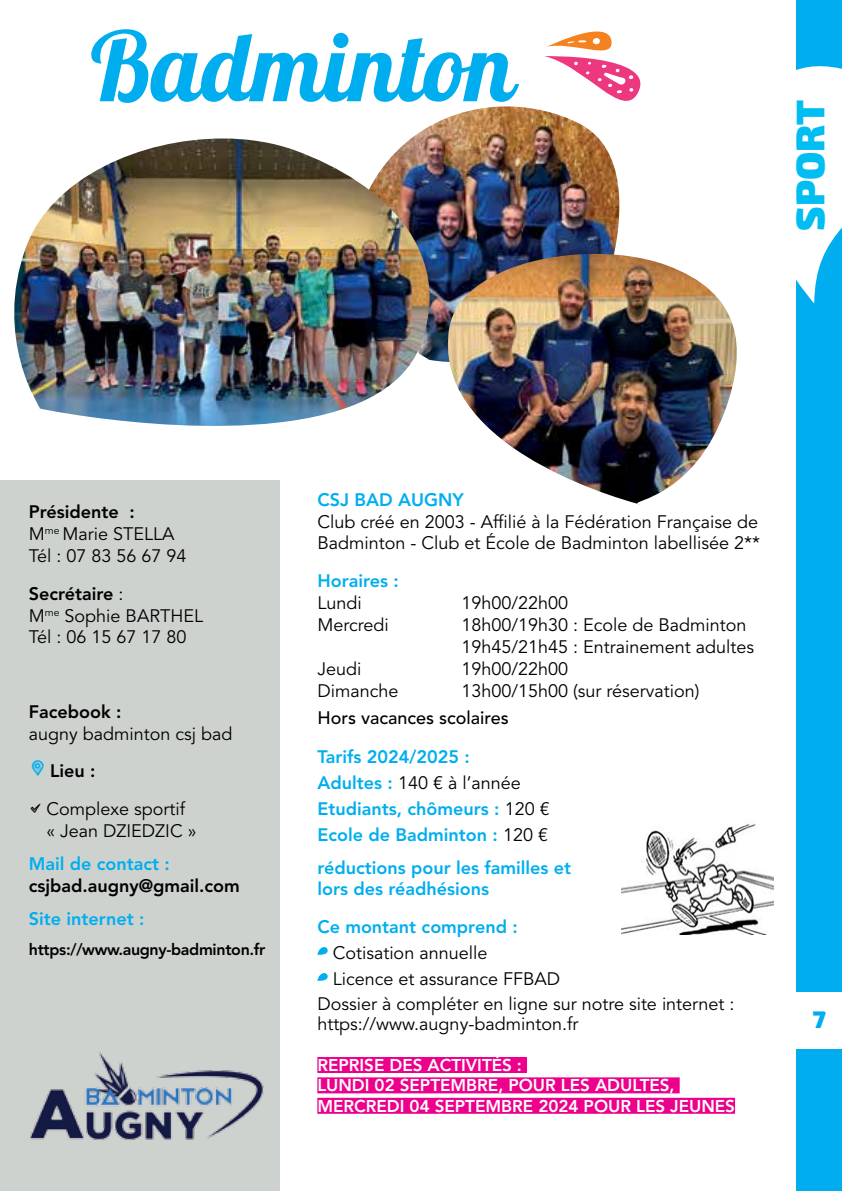
<style>
.page{position:relative;width:842px;height:1191px;background:#fff}
.page>*{position:absolute;margin:0;border:0;box-sizing:border-box;transform-origin:0 0}
.t1{font:96px "Lobster 1.4";color:#00aeef}
.t2{font:900 40px "Exo 2";color:#00bdf2}
.t3{font:900 24px "Exo 2";color:#00aeef}
.t4{font:18px/21.6px "Avenir LT Std";color:#000}
.t5{font:800 18px/26px "Avenir LT Std";color:#00aeef}
.t6{font:800 18px "Avenir LT Std";color:#000}
.t7{font:500 18px "Avenir LT Std";color:#000}
.t8{font:800 17px/20.4px "Avenir LT Std";color:#fff}
.t9{font:800 16px "Avenir LT Std";letter-spacing:-.02em;color:#000}
.s1{font-weight:800}
.s2{font-weight:400;color:#000}
</style>
<div class="page">
<div style="left:797px;top:0;width:45px;height:1191px;background:#00aeef"></div>
<svg style="left:796px;top:0;width:46px;height:303px"></svg>
<div style="left:789px;top:991px;width:53px;height:57px;background:#fff"></div>
<img style="left:412px;top:106px;width:208px;height:148px">
<img style="left:621px;top:824px;width:153px;height:111px">
<svg style="left:544px;top:31px;width:97px;height:90px"></svg>
<div style="left:0;top:480px;width:280px;height:711px;background:#cdd2cf"></div>
<div style="left:317px;top:1057px;width:210px;height:16px;background:#ec008c"></div>
<div style="left:317px;top:1077px;width:363px;height:16px;background:#ec008c"></div>
<div style="left:317px;top:1097px;width:418px;height:16px;background:#ec008c"></div>
<svg style="left:317px;top:947px;width:11px;height:8px"></svg>
<svg style="left:317px;top:973px;width:11px;height:8px"></svg>
<img style="left:454px;top:254px;width:283px;height:251px">
<img style="left:14px;top:138px;width:440px;height:288px">
<img style="left:30px;top:1052px;width:233px;height:88px">
<h1 class="t1" style="left:91px;top:5px;width:426px">Badminton</h1>
<h2 class="t2" style="left:786px;top:231px;width:132px;rotate:-90deg">SPORT</h2>
<p class="t4" style="left:29px;top:502px;width:159px"><span class="s1">Présidente :<br></span>M<sup>me</sup> Marie STELLA<br>Tél : 07 83 56 67 94</p>
<p class="t4" style="left:29px;top:583px;width:176px"><span class="s1">Secrétaire</span> :<br>M<sup>me</sup> Sophie BARTHEL<br>Tél : 06 15 67 17 80</p>
<p class="t6" style="left:29px;top:701px;width:94px">Facebook :</p>
<p class="t4" style="left:29px;top:723px;width:205px">augny badminton csj bad</p>
<p class="t6" style="left:50px;top:760px;width:47px">Lieu :</p>
<p class="t4" style="left:46px;top:799px;width:151px">Complexe sportif « Jean DZIEDZIC »</p>
<p class="t5" style="left:29px;top:850px;width:143px">Mail de contact :</p>
<p class="t6" style="left:29px;top:874px;width:213px">csjbad.augny@gmail.com</p>
<p class="t5" style="left:29px;top:905px;width:117px">Site internet :</p>
<p class="t9" style="left:29px;top:940px;width:238px">https://www.augny-badminton.fr</p>
<p class="t5" style="left:317px;top:487px;width:148px">CSJ BAD AUGNY</p>
<p class="t4" style="left:317px;top:511px;width:444px">Club créé en 2003 - Affilié à la Fédération Française de<br>Badminton - Club et École de Badminton labellisée 2**</p>
<p class="t5" style="left:317px;top:567px;width:83px">Horaires :</p>
<p class="t4" style="left:317px;top:592px;width:46px">Lundi</p>
<p class="t4" style="left:461px;top:592px;width:108px">19h00/22h00</p>
<p class="t4" style="left:317px;top:614px;width:73px">Mercredi</p>
<p class="t4" style="left:461px;top:614px;width:294px">18h00/19h30 : Ecole de Badminton<br>19h45/21h45 : Entrainement adultes</p>
<p class="t4" style="left:317px;top:658px;width:46px">Jeudi</p>
<p class="t4" style="left:461px;top:658px;width:108px">19h00/22h00</p>
<p class="t4" style="left:317px;top:680px;width:83px">Dimanche</p>
<p class="t4" style="left:461px;top:680px;width:240px">13h00/15h00 (sur réservation)</p>
<p class="t7" style="left:317px;top:707px;width:193px">Hors vacances scolaires</p>
<p class="t5" style="left:317px;top:743px;width:234px">Tarifs 2024/2025 :<br>Adultes : <span class="s2">140 € à l’année<br></span>Etudiants, chômeurs : <span class="s2">120 €<br></span>Ecole de Badminton : <span class="s2">120 €</span></p>
<p class="t5" style="left:317px;top:856px;width:255px;line-height:21.6px">réductions pour les familles et lors des réadhésions</p>
<p class="t5" style="left:317px;top:913px;width:202px">Ce montant comprend :</p>
<p class="t4" style="left:333px;top:942px;width:156px">Cotisation annuelle</p>
<p class="t4" style="left:333px;top:968px;width:229px">Licence et assurance FFBAD</p>
<p class="t4" style="left:317px;top:993px;width:419px">Dossier à compléter en ligne sur notre site internet :</p>
<p class="t4" style="left:317px;top:1013px;width:262px">https://www.augny-badminton.fr</p>
<p class="t8" style="left:317px;top:1055px;width:419px">REPRISE DES ACTIVITÉS :<br>LUNDI 02 SEPTEMBRE, POUR LES ADULTES,<br>MERCREDI 04 SEPTEMBRE 2024 POUR LES JEUNES</p>
<h3 class="t3" style="left:813px;top:1005px;width:15px">7</h3>
</div>
